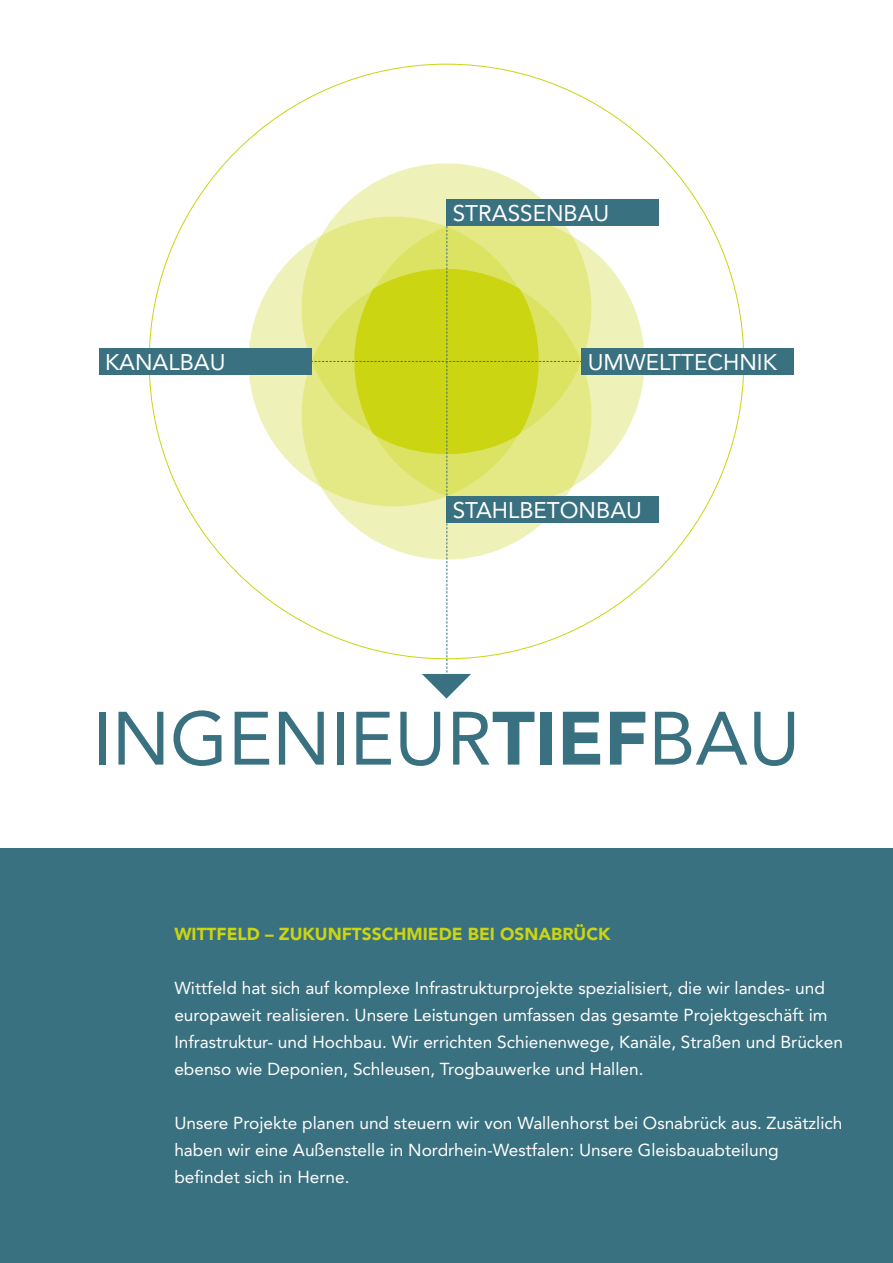
<style>
.page{position:relative;width:893px;height:1263px;background:#fff}
.page>*{position:absolute;margin:0;border:0;box-sizing:border-box;transform-origin:0 0}
.t1{font:74.7px "Avenir LT Std";color:#3a7180}
.t2{font:22.5px "Avenir LT Std";color:#fff}
.t3{font:17.25px/27px "Avenir LT Std";color:#fff}
.t4{font:900 17.25px "Avenir LT Std";color:#cbd512}
.s1{font-weight:900}
</style>
<div class="page">
<div style="left:0;top:848px;width:893px;height:415px;background:#3a7180"></div>
<svg style="left:350px;top:163px;width:192px;height:37px;fill:#eff2b8"></svg>
<svg style="left:213px;top:200px;width:466px;height:498px"></svg>
<div style="left:446px;top:199px;width:213px;height:27px;background:#3a7180"></div>
<div style="left:446px;top:496px;width:213px;height:27px;background:#3a7180"></div>
<div style="left:581px;top:348px;width:213px;height:27px;background:#3a7180"></div>
<div style="left:99px;top:348px;width:212px;height:27px;background:#3a7180"></div>
<p class="t2" style="left:453px;top:200px;width:158px">STRASSENBAU</p>
<p class="t2" style="left:105px;top:349px;width:122px">KANALBAU</p>
<p class="t2" style="left:588px;top:349px;width:191px">UMWELTTECHNIK</p>
<p class="t2" style="left:453px;top:497px;width:191px">STAHLBETONBAU</p>
<p class="t1" style="left:93px;top:695px;width:709px">INGENIEUR<span class="s1">TIEF</span>BAU</p>
<p class="t4" style="left:174px;top:924px;width:438px">WITTFELD – ZUKUNFTSSCHMIEDE BEI OSNABRÜCK</p>
<p class="t3" style="left:174px;top:975px;width:652px">Wittfeld hat sich auf komplexe Infrastrukturprojekte spezialisiert, die wir landes- und</p>
<p class="t3" style="left:174px;top:1002px;width:655px">europaweit realisieren. Unsere Leistungen umfassen das gesamte Projektgeschäft im</p>
<p class="t3" style="left:174px;top:1029px;width:670px">Infrastruktur- und Hochbau. Wir errichten Schienenwege, Kanäle, Straßen und Brücken ebenso wie Deponien, Schleusen, Trogbauwerke und Hallen.</p>
<p class="t3" style="left:174px;top:1110px;width:669px">Unsere Projekte planen und steuern wir von Wallenhorst bei Osnabrück aus. Zusätzlich haben wir eine Außenstelle in Nordrhein-Westfalen: Unsere Gleisbauabteilung</p>
<p class="t3" style="left:174px;top:1164px;width:177px">befindet sich in Herne.</p>
</div>
